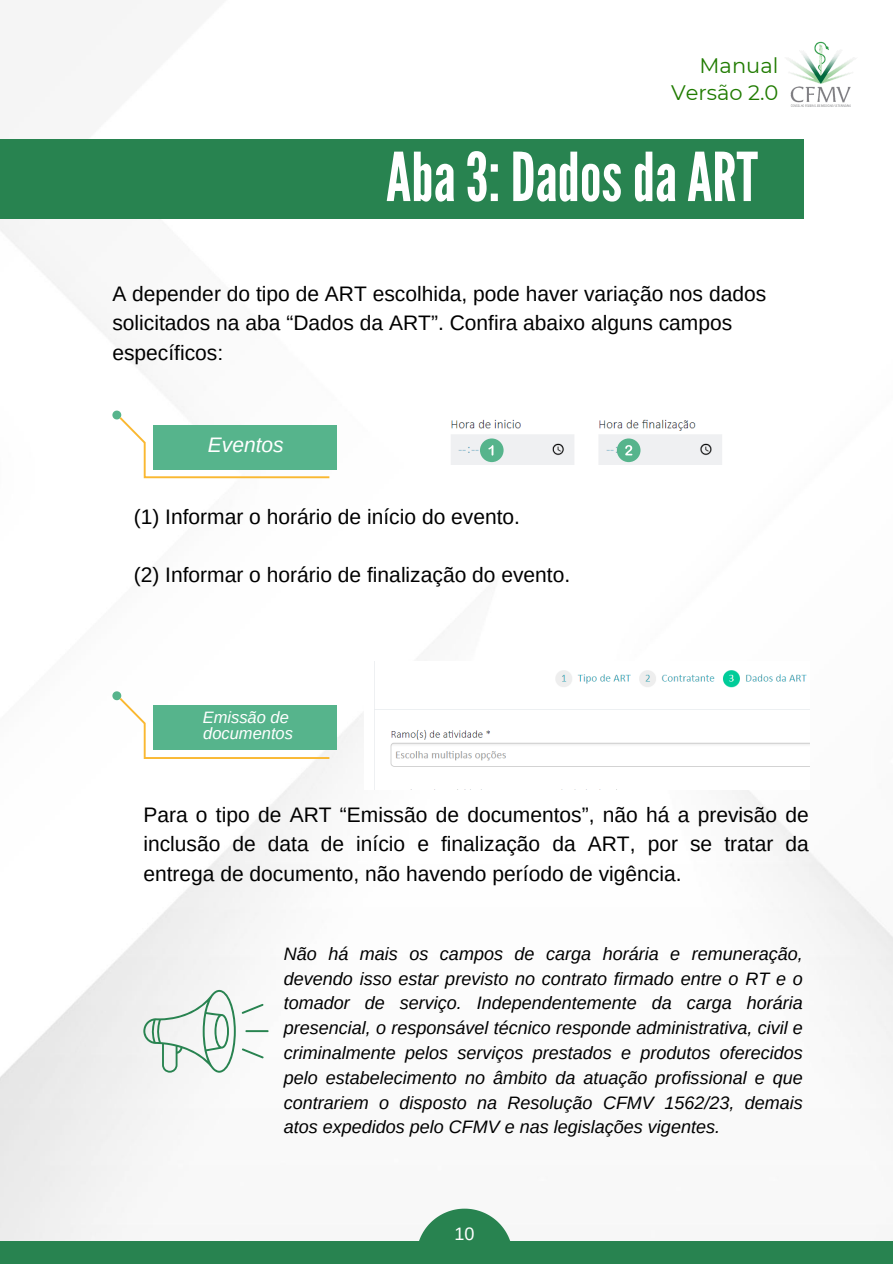
<style>
.page{position:relative;width:893px;height:1264px;background:#fff}
.page>*{position:absolute;margin:0;border:0;box-sizing:border-box;transform-origin:0 0}
.t1{font:67.2px "League Gothic";color:#fff}
.t2{font:21px/29.2px "Arimo";color:#000}
.t3{font:21px "Montserrat";color:#207b00}
.t4{font:italic 21px "Arimo";color:#fff}
.t5{font:italic 18px/24.8px "Arimo";color:#000;text-align:justify}
.t6{font:18px "Arimo";color:#fff}
.t7{font:italic 16.5px "Arimo";color:#fff}
</style>
<div class="page">
<img style="left:0;top:106px;width:892px;height:1134px">
<div style="left:0;top:139px;width:804px;height:80px;background:#288350"></div>
<img style="left:440px;top:398px;width:297px;height:92px">
<div style="left:480px;top:438px;width:23px;height:24px;background:#56b48c;border-radius:50%"></div>
<svg style="left:488px;top:445px;width:5px;height:10px"></svg>
<div style="left:616px;top:438px;width:24px;height:24px;background:#56b48c;border-radius:50%"></div>
<svg style="left:625px;top:445px;width:7px;height:10px"></svg>
<svg style="left:112px;top:410px;width:219px;height:68px"></svg>
<div style="left:153px;top:425px;width:183px;height:44px;background:#56b48c"></div>
<img style="left:364px;top:661px;width:445px;height:128px">
<svg style="left:112px;top:691px;width:219px;height:67px"></svg>
<div style="left:153px;top:706px;width:183px;height:44px;background:#56b48c"></div>
<svg style="left:143px;top:989px;width:93px;height:83px"></svg>
<hr style="left:245px;top:1030px;width:23px;height:2px;background:#288350">
<svg style="left:242px;top:1003px;width:21px;height:10px"></svg>
<svg style="left:242px;top:1048px;width:22px;height:10px"></svg>
<div style="left:0;top:1240px;width:892px;height:23px;background:#288350"></div>
<svg style="left:416px;top:1208px;width:97px;height:33px"></svg>
<img style="left:786px;top:41px;width:68px;height:65px">
<p class="t3" style="left:699px;top:53px;width:80px">Manual</p>
<p class="t3" style="left:671px;top:80px;width:109px">Versão 2.0</p>
<p class="t1" style="left:386px;top:138px;width:373px">Aba3:DadosdaART</p>
<p class="t2" style="left:112px;top:279px;width:655px">A depender do tipo de ART escolhida, pode haver variação nos dados solicitados na aba “Dados da ART”. Confira abaixo alguns campos específicos:</p>
<p class="t4" style="left:208px;top:433px;width:77px">Eventos</p>
<p class="t2" style="left:134px;top:501px;width:388px">(1) Informar o horário de início do evento.</p>
<p class="t2" style="left:134px;top:560px;width:438px">(2) Informar o horário de finalização do evento.</p>
<p class="t7" style="left:203px;top:708px;width:88px">Emissão de</p>
<p class="t7" style="left:203px;top:724px;width:91px">documentos</p>
<p class="t2" style="left:143px;top:800px;width:667px;text-align:justify">Para o tipo de ART “Emissão de documentos”, não há a previsão de inclusão de data de início e finalização da ART, por se tratar da entrega de documento, não havendo período de vigência.</p>
<p class="t5" style="left:284px;top:941px;width:520px">Não há mais os campos de carga horária e remuneração, devendo isso estar previsto no contrato firmado entre o RT e o tomador de serviço. Independentemente da carga horária presencial, o responsável técnico responde administrativa, civil e criminalmente pelos serviços prestados e produtos oferecidos pelo estabelecimento no âmbito da atuação profissional e que contrariem o disposto na Resolução CFMV 1562/23, demais atos expedidos pelo CFMV e nas legislações vigentes.</p>
<p class="t6" style="left:454px;top:1223px;width:22px">10</p>
</div>
